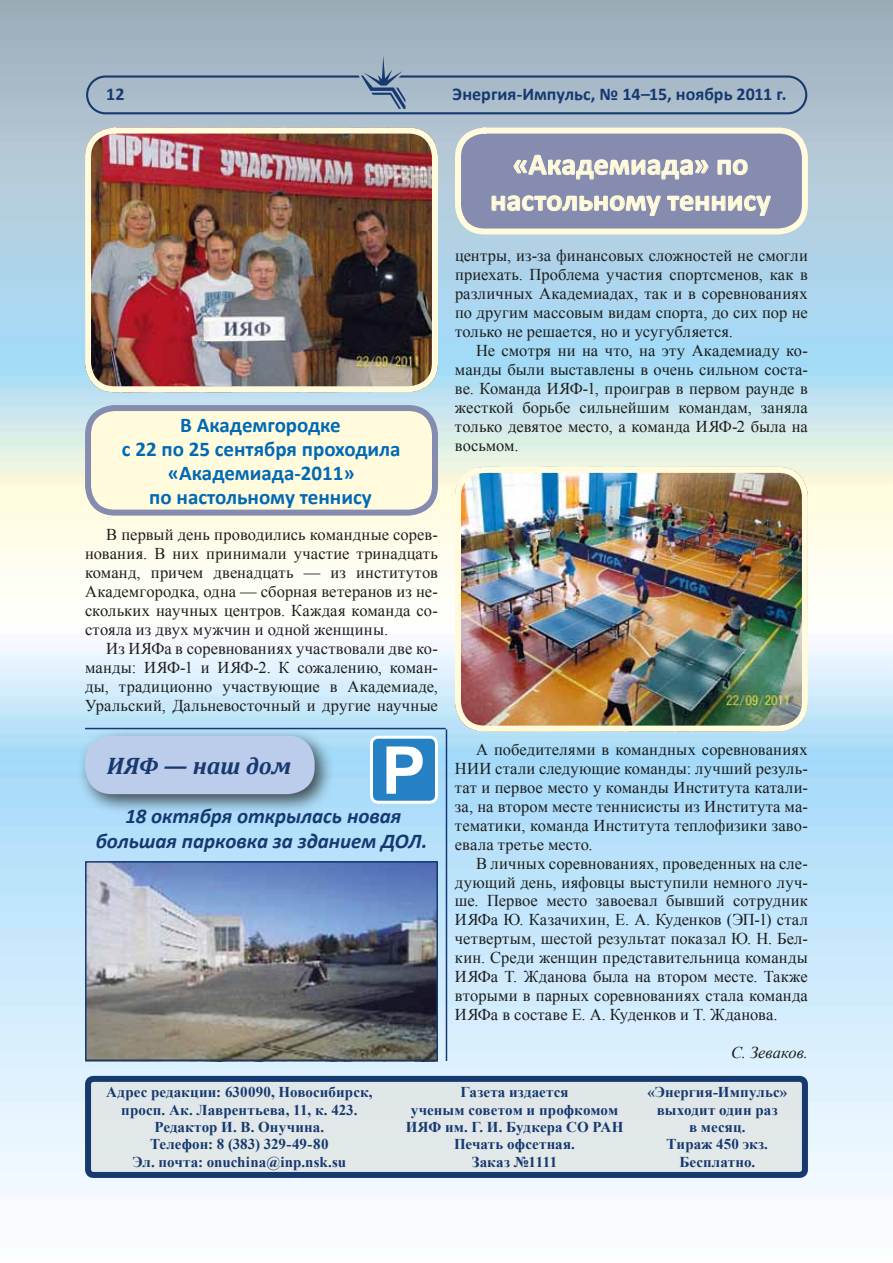
<style>
.page{position:relative;width:893px;height:1263px;background:#fff}
.page>*{position:absolute;margin:0;border:0;box-sizing:border-box;transform-origin:0 0}
.t1{font:700 66px "Arial";color:#fff}
.t2{font:700 30px/36px "Calibri";color:#fffbdc;text-align:center}
.t3{font:italic 700 24px "Cambria";letter-spacing:-.005em;color:#163970}
.t4{font:700 21px/24.2px "Calibri";color:#0069b4;text-align:center}
.t5{font:italic 700 21px/24.2px "Calibri";color:#163970;text-align:center}
.t6{font:700 18px "Calibri";color:#163970}
.t7{font:16.5px/18.9px "Times New Roman";letter-spacing:.005em;color:#1d1d1b;text-align:justify}
.t8{font:italic 16.5px "Times New Roman";letter-spacing:.005em;color:#1d1d1b}
.t9{font:700 15px/17.2px "Times New Roman";letter-spacing:.005em;color:#163970;text-align:center}
</style>
<div class="page">
<img style="left:0;top:0;width:893px;height:1197px">
<svg style="left:86px;top:56px;width:721px;height:58px"></svg>
<div style="left:87px;top:1078px;width:719px;height:98px;background:#e2e8e9;border-radius:9px"></div>
<div style="left:85px;top:1076px;width:723px;height:102px;border:6px solid #163970;border-radius:6px"></div>
<div style="left:458px;top:131px;width:347px;height:100px;background:#868bb0;border-radius:27px"></div>
<svg style="left:491px;top:154px;width:280px;height:63px"></svg>
<div style="left:455px;top:128px;width:353px;height:106px;border:6px solid #fffbdc;border-radius:27px"></div>
<div style="left:77px;top:727px;width:258px;height:87px;background:#1d1d1b;opacity:.75"></div>
<div style="left:85px;top:736px;width:230px;height:58px;background:#bccdeb;border-radius:27px"></div>
<img style="left:85px;top:128px;width:353px;height:264px">
<div style="left:85px;top:128px;width:353px;height:264px;border:6px solid #fffbdc;border-radius:27px"></div>
<img style="left:455px;top:467px;width:353px;height:265px">
<div style="left:455px;top:467px;width:353px;height:265px;border:6px solid #fffbdc;border-radius:27px"></div>
<div style="left:88px;top:408px;width:347px;height:105px;background:#fffbdc;border-radius:27px"></div>
<div style="left:85px;top:405px;width:353px;height:111px;border:6px solid #868bb0;border-radius:27px"></div>
<img style="left:88px;top:864px;width:347px;height:194px">
<div style="left:85px;top:861px;width:353px;height:200px;border:2px solid #163970"></div>
<hr style="left:85px;top:728px;width:361px;height:1px;background:#163970">
<hr style="left:446px;top:729px;width:1px;height:332px;background:#163970">
<div style="left:371px;top:737px;width:65px;height:65px;background:#2581c4;border-radius:7px"></div>
<div style="left:370px;top:736px;width:68px;height:68px;border:3px solid #fff;border-radius:7px"></div>
<p class="t6" style="left:106px;top:83px;width:20px">12</p>
<p class="t6" style="left:453px;top:83px;width:335px">Энергия-Импульс, № 14–15, ноябрь 2011 г.</p>
<p class="t4" style="left:122px;top:413px;width:280px">В Академгородке<br>с 22 по 25 сентября проходила «Академиада-2011»<br>по настольному теннису</p>
<p class="t7" style="left:85px;top:525px;width:354px;text-indent:21px">В первый день проводились командные сорев&shy;нования. В них принимали участие тринадцать команд, причем двенадцать — из институтов Академгородка, одна — сборная ветеранов из не&shy;скольких научных центров. Каждая команда со&shy;стояла из двух мужчин и одной женщины.</p>
<p class="t7" style="left:85px;top:638px;width:354px;text-indent:21px">Из ИЯФа в соревнованиях участвовали две ко&shy;манды: ИЯФ‑1 и ИЯФ‑2. К сожалению, коман&shy;ды, традиционно участвующие в Академиаде, Уральский, Дальневосточный и другие научные</p>
<h3 class="t3" style="left:107px;top:749px;width:186px">ИЯФ — наш дом</h3>
<h1 class="t1" style="left:382px;top:726px;width:46px">P</h1>
<p class="t5" style="left:96px;top:804px;width:333px">18 октября открылась новая большая парковка за зданием ДОЛ.</p>
<h2 class="t2" style="left:490px;top:146px;width:282px">«Академиада» по настольному теннису</h2>
<p class="t7" style="left:455px;top:246px;width:354px">центры, из-за финансовых сложностей не смогли приехать. Проблема участия спортсменов, как в различных Академиадах, так и в соревнованиях по другим массовым видам спорта, до сих пор не только не решается, но и усугубляется.</p>
<p class="t7" style="left:455px;top:341px;width:354px;text-indent:21px">Не смотря ни на что, на эту Академиаду ко&shy;манды были выставлены в очень сильном соста&shy;ве. Команда ИЯФ‑1, проиграв в первом раунде в жесткой борьбе сильнейшим командам, заняла только девятое место, а команда ИЯФ‑2 была на восьмом.</p>
<p class="t7" style="left:455px;top:739px;width:354px;text-indent:21px">А победителями в командных соревнованиях НИИ стали следующие команды: лучший резуль&shy;тат и первое место у команды Института катали&shy;за, на втором месте теннисисты из Института ма&shy;тематики, команда Института теплофизики заво&shy;евала третье место.</p>
<p class="t7" style="left:455px;top:853px;width:354px;text-indent:21px">В личных соревнованиях, проведенных на сле&shy;дующий день, ияфовцы выступили немного луч&shy;ше. Первое место завоевал бывший сотрудник ИЯФа Ю. Казачихин, Е. А. Куденков (ЭП‑1) стал четвертым, шестой результат показал Ю. Н. Бел&shy;кин. Среди женщин представительница команды ИЯФа Т. Жданова была на втором месте. Также вторыми в парных соревнованиях стала команда ИЯФа в составе Е. А. Куденков и Т. Жданова.</p>
<p class="t8" style="left:731px;top:1041px;width:78px">С. Зеваков.</p>
<p class="t9" style="left:106px;top:1083px;width:268px">Адрес редакции: 630090, Новосибирск, просп. Ак. Лаврентьева, 11, к. 423.<br>Редактор И. В. Онучина.<br>Телефон: 8 (383) 329-49-80<br>Эл. почта: onuchina@inp.nsk.su</p>
<p class="t9" style="left:647px;top:1083px;width:141px">«Энергия-Импульс» выходит один раз<br>в месяц.<br>Тираж 450 экз.<br>Бесплатно.</p>
<p class="t9" style="left:406px;top:1083px;width:219px">Газета издается<br>ученым советом и профкомом<br>ИЯФ им. Г. И. Будкера СО РАН<br>Печать офсетная.<br>Заказ №1111</p>
</div>
